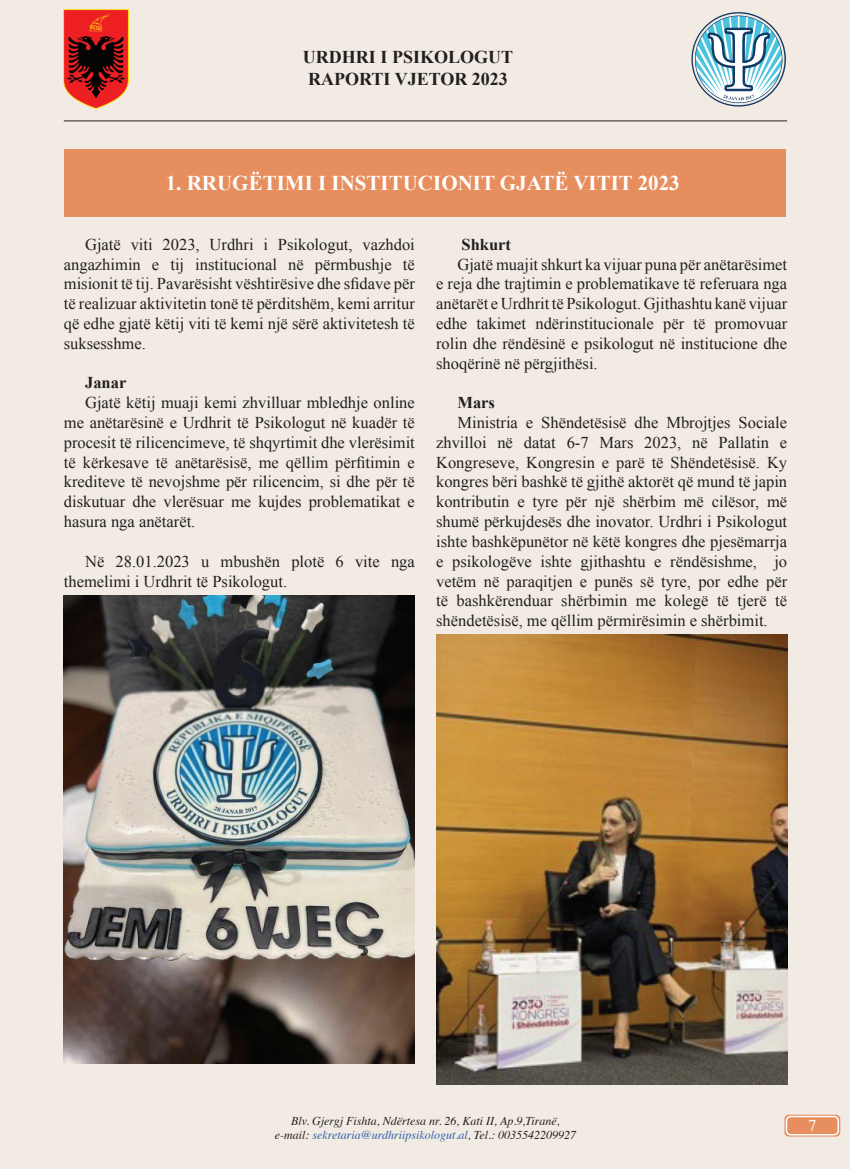
<style>
.page{position:relative;width:851px;height:1170px;background:#fff}
.page>*{position:absolute;margin:0;border:0;box-sizing:border-box;transform-origin:0 0}
.t1{font:700 21px "Times New Roman";color:#fff}
.t2{font:700 18px/21.6px "Times New Roman";color:#231f20}
.t3{font:16.5px/19.8px "Times New Roman";color:#231f20;text-align:justify}
.t4{font:700 16.5px "Times New Roman";color:#231f20}
.t5{font:16.5px "Times New Roman";color:#fff}
.t6{font:italic 12px/14.4px "Times";color:#231f20;text-align:center}
.s1{color:#325eab}
</style>
<div class="page">
<div style="left:0;top:1px;width:850px;height:1168px;background:#f1ebe3"></div>
<svg style="left:691px;top:12px;width:94px;height:95px"></svg>
<img style="left:64px;top:10px;width:65px;height:99px">
<hr style="left:64px;top:120px;width:723px;height:1px;background:#231f20">
<svg style="left:784px;top:1114px;width:56px;height:22px"></svg>
<div style="left:786px;top:1116px;width:52px;height:18px;background:#e78e5f;border-radius:4px"></div>
<div style="left:785px;top:1115px;width:53px;height:20px;border:2px solid #fff;border-radius:4px"></div>
<div style="left:64px;top:149px;width:721px;height:68px;background:#e78e5f"></div>
<img style="left:64px;top:595px;width:351px;height:468px">
<img style="left:436px;top:635px;width:351px;height:449px">
<p class="t2" style="left:303px;top:46px;width:212px">URDHRI I PSIKOLOGUT<br>RAPORTI VJETOR 2023</p>
<p class="t1" style="left:166px;top:168px;width:515px">1. RRUGËTIMI I INSTITUCIONIT GJATË VITIT 2023</p>
<p class="t3" style="left:64px;top:234px;width:352px;text-indent:21px">Gjatë viti 2023, Urdhri i Psikologut, vazhdoi angazhimin e tij institucional në përmbushje të misionit të tij. Pavarësisht vështirësive dhe sfidave për të realizuar aktivitetin tonë të përditshëm, kemi arritur që edhe gjatë këtij viti të kemi një sërë aktivitetesh të suksesshme.</p>
<p class="t4" style="left:85px;top:371px;width:43px">Janar</p>
<p class="t3" style="left:64px;top:392px;width:352px;text-indent:21px">Gjatë këtij muaji kemi zhvilluar mbledhje online me anëtarësinë e Urdhrit të Psikologut në kuadër të procesit të rilicencimeve, të shqyrtimit dhe vlerësimit të kërkesave të anëtarësisë, me qëllim përfitimin e krediteve të nevojshme për rilicencim, si dhe për të diskutuar dhe vlerësuar me kujdes problematikat e hasura nga anëtarët.</p>
<p class="t3" style="left:64px;top:551px;width:352px;text-indent:21px">Në 28.01.2023 u mbushën plotë 6 vite nga themelimi i Urdhrit të Psikologut.</p>
<p class="t4" style="left:461px;top:233px;width:51px">Shkurt</p>
<p class="t3" style="left:436px;top:254px;width:352px;text-indent:21px">Gjatë muajit shkurt ka vijuar puna për anëtarësimet e reja dhe trajtimin e problematikave të referuara nga anëtarët e Urdhrit të Psikologut. Gjithashtu kanë vijuar edhe takimet ndërinstitucionale për të promovuar rolin dhe rëndësinë e psikologut në institucione dhe shoqërinë në përgjithësi.</p>
<p class="t4" style="left:457px;top:391px;width:39px">Mars</p>
<p class="t3" style="left:436px;top:412px;width:352px;text-indent:21px">Ministria e Shëndetësisë dhe Mbrojtjes Sociale zhvilloi në datat 6-7 Mars 2023, në Pallatin e Kongreseve, Kongresin e parë të Shëndetësisë. Ky kongres bëri bashkë të gjithë aktorët që mund të japin kontributin e tyre për një shërbim më cilësor, më shumë përkujdesës dhe inovator. Urdhri i Psikologut ishte bashkëpunëtor në këtë kongres dhe pjesëmarrja e psikologëve ishte gjithashtu e rëndësishme, jo vetëm në paraqitjen e punës së tyre, por edhe për të bashkërenduar shërbimin me kolegë të tjerë të shëndetësisë, me qëllim përmirësimin e shërbimit.</p>
<p class="t6" style="left:275px;top:1112px;width:303px">Blv. Gjergj Fishta, Ndërtesa nr. 26, Kati II, Ap.9,Tiranë, e-mail: <span class="s1">sekretaria@urdhriipsikologut.al</span>, Tel.: 0035542209927</p>
<p class="t5" style="left:808px;top:1114px;width:10px">7</p>
</div>
